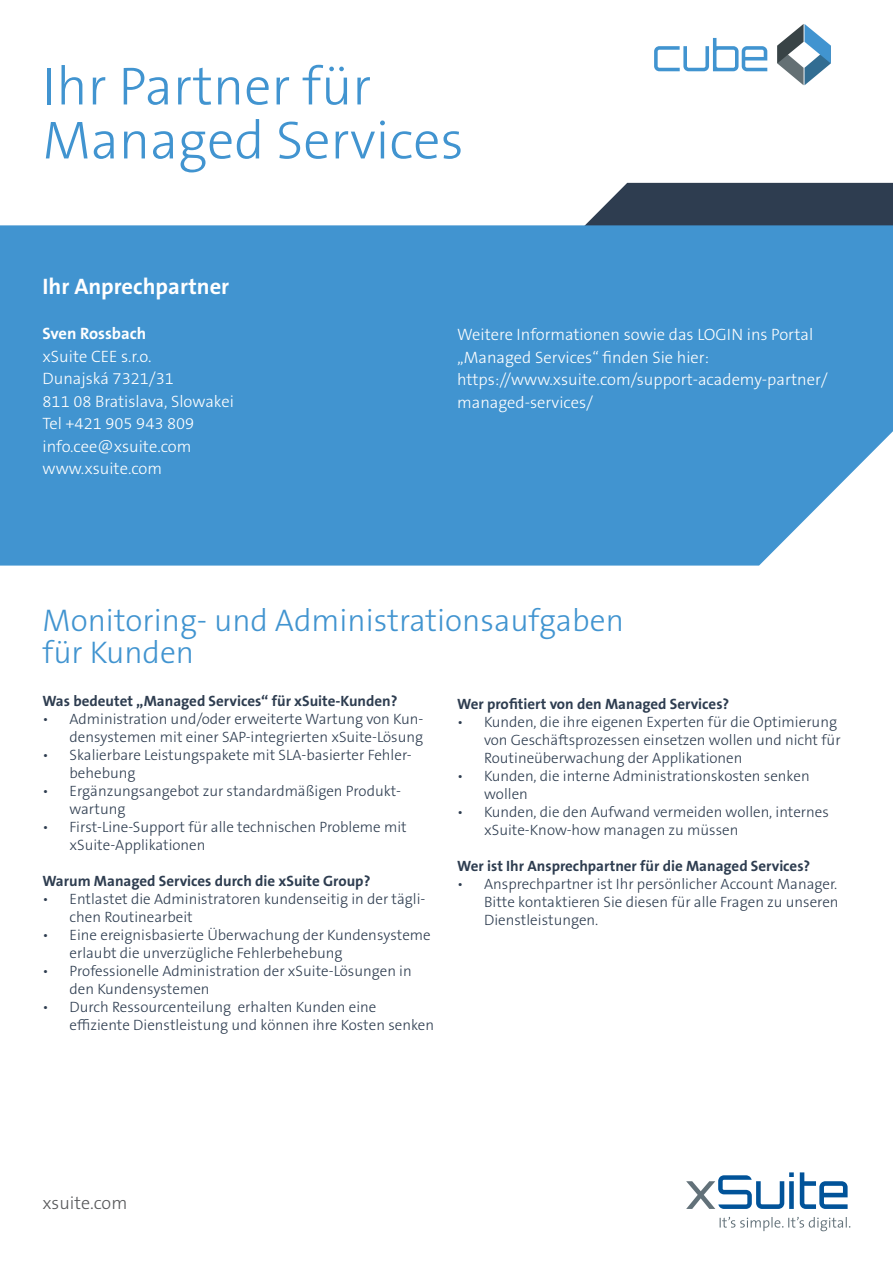
<style>
.page{position:relative;width:893px;height:1263px;background:#fff}
.page>*{position:absolute;margin:0;border:0;box-sizing:border-box;transform-origin:0 0}
.t1{font:300 54px/54px "The Sans B W3";color:#4194d0}
.t2{font:300 31.5px/31.5px "The Sans B W3";color:#4194d0}
.t3{font:700 22.5px "The Sans B W7";color:#fff}
.t4{font:300 18px "The Sans B W3";color:#57585a}
.t5{font:300 16.5px/22.5px "The Sans B W3";color:#fff}
.t6{font:700 16.5px "The Sans B W7";color:#fff}
.t7{font:300 15px/18px "The Sans B W3";color:#2e3d50}
.t8{font:700 15px "The Sans B W7";color:#2e3d50}
</style>
<div class="page">
<div style="left:585px;top:183px;width:308px;height:42px;background:#2e3d50"></div>
<div style="left:0;top:225px;width:893px;height:341px;background:#4194d0"></div>
<svg style="left:654px;top:38px;width:113px;height:33px"></svg>
<svg style="left:777px;top:24px;width:54px;height:61px"></svg>
<svg style="left:720px;top:1217px;width:130px;height:14px"></svg>
<svg style="left:686px;top:1172px;width:162px;height:37px"></svg>
<p class="t1" style="left:43px;top:60px;width:423px">Ihr Partner für<br>Managed Services</p>
<p class="t3" style="left:43px;top:272px;width:188px">Ihr Anprechpartner</p>
<p class="t6" style="left:43px;top:323px;width:105px">Sven Rossbach</p>
<p class="t5" style="left:43px;top:345px;width:133px">xSuite CEE s.r.o.<br>Dunajská 7321/31</p>
<p class="t5" style="left:43px;top:390px;width:193px">811 08 Bratislava, Slowakei<br>Tel +421 905 943 809 info.cee@xsuite.com www.xsuite.com</p>
<p class="t5" style="left:457px;top:323px;width:358px">Weitere Informationen sowie das LOGIN ins Portal</p>
<p class="t5" style="left:457px;top:346px;width:372px">„Managed Services“ finden Sie hier: https://www.xsuite.com/support-academy-partner/ managed-services/</p>
<p class="t2" style="left:43px;top:605px;width:583px">Monitoring- und Administrationsaufgaben für Kunden</p>
<p class="t8" style="left:43px;top:692px;width:357px">Was bedeutet „Managed Services“ für xSuite-Kunden?</p>
<p class="t7" style="left:43px;top:710px;width:382px;text-align:right">• Administration und/oder erweiterte Wartung von Kun&shy;densystemen mit einer SAP-integrierten xSuite-Lösung</p>
<p class="t7" style="left:70px;top:746px;width:344px;text-indent:-27px">• Skalierbare Leistungspakete mit SLA-basierter Fehler&shy;behebung</p>
<p class="t7" style="left:70px;top:782px;width:333px;text-indent:-27px">• Ergänzungsangebot zur standardmäßigen Produkt&shy;wartung</p>
<p class="t7" style="left:70px;top:818px;width:339px;text-indent:-27px">• First-Line-Support für alle technischen Probleme mit xSuite-Applikationen</p>
<p class="t8" style="left:43px;top:872px;width:329px">Warum Managed Services durch die xSuite Group?</p>
<p class="t7" style="left:70px;top:890px;width:357px;text-indent:-27px">• Entlastet die Administratoren kundenseitig in der tägli&shy;chen Routinearbeit</p>
<p class="t7" style="left:70px;top:926px;width:363px;text-indent:-27px">• Eine ereignisbasierte Überwachung der Kundensysteme erlaubt die unverzügliche Fehlerbehebung</p>
<p class="t7" style="left:70px;top:962px;width:344px;text-indent:-27px">• Professionelle Administration der xSuite-Lösungen in den Kundensystemen</p>
<p class="t7" style="left:70px;top:998px;width:366px;text-indent:-27px">• Durch Ressourcenteilung erhalten Kunden eine effiziente Dienstleistung und können ihre Kosten senken</p>
<p class="t8" style="left:457px;top:694px;width:274px">Wer profitiert von den Managed Services?</p>
<p class="t7" style="left:484px;top:712px;width:358px;text-indent:-27px">• Kunden, die ihre eigenen Experten für die Optimierung von Geschäftsprozessen einsetzen wollen und nicht für<br>Routineüberwachung der Applikationen</p>
<p class="t7" style="left:484px;top:766px;width:327px;text-indent:-27px">• Kunden, die interne Administrationskosten senken wollen</p>
<p class="t7" style="left:484px;top:802px;width:346px;text-indent:-27px">• Kunden, die den Aufwand vermeiden wollen, internes xSuite-Know-how managen zu müssen</p>
<p class="t8" style="left:457px;top:856px;width:355px">Wer ist Ihr Ansprechpartner für die Managed Services?</p>
<p class="t7" style="left:484px;top:874px;width:356px;text-align:justify;text-indent:-27px">• Ansprechpartner ist Ihr persönlicher Account Manager.<br>Bitte kontaktieren Sie diesen für alle Fragen zu unseren Dienstleistungen.</p>
<p class="t4" style="left:43px;top:1191px;width:86px">xsuite.com</p>
</div>
